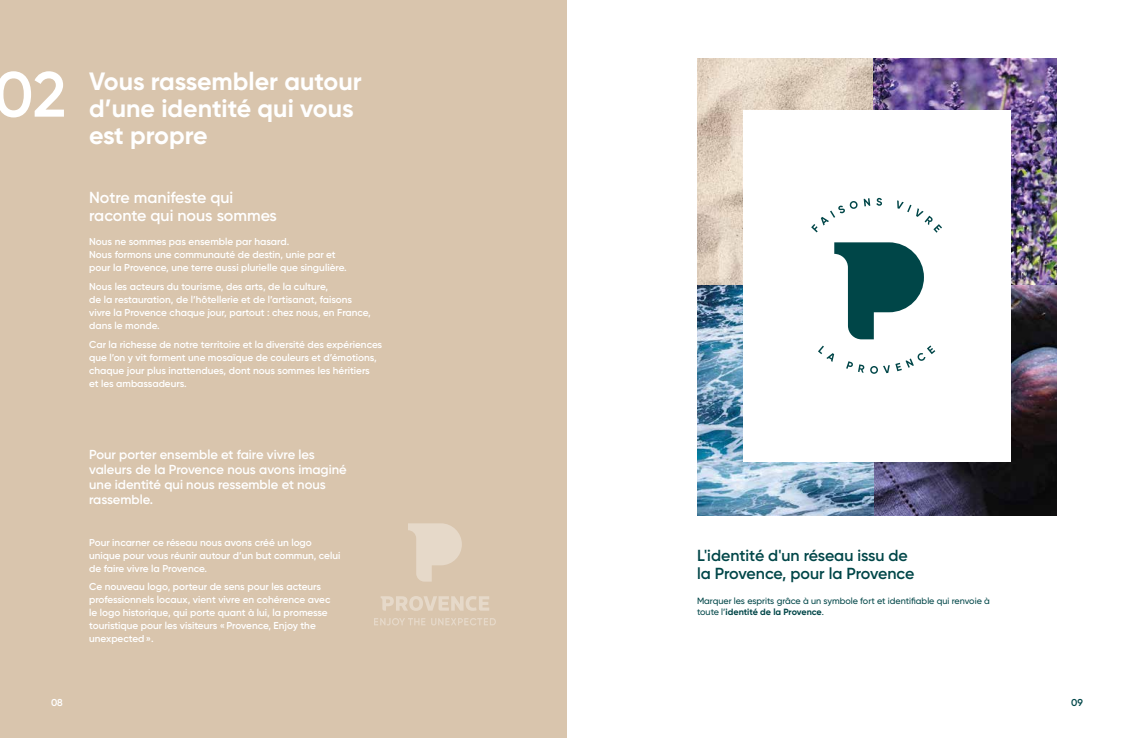
<style>
.page{position:relative;width:1134px;height:738px;background:#fff}
.page>*{position:absolute;margin:0;border:0;box-sizing:border-box;transform-origin:0 0}
.t1{font:700 25px/27px "Gilroy";color:#fff}
.t2{font:600 16px/18px "Gilroy";letter-spacing:-.005em;color:#004648}
.t3{font:600 16px/18px "Gilroy";color:#fff}
.t4{font:600 13px/15px "Gilroy";color:#fff}
.t5{font:600 10px/13px "Gilroy";color:#fff}
.t6{font:600 10px "Gilroy";color:#004648}
.t7{font:500 9px/11px "Gilroy";color:#004648}
.s1{font-weight:700}
</style>
<div class="page">
<div style="left:0;top:0;width:567px;height:737px;background:#d9c5ad"></div>
<img style="left:697px;top:59px;width:360px;height:456px">
<div style="left:743px;top:110px;width:267px;height:351px;background:#fff"></div>
<svg style="left:811px;top:201px;width:47px;height:31px"></svg>
<svg style="left:864px;top:198px;width:6px;height:8px"></svg>
<svg style="left:876px;top:198px;width:6px;height:8px"></svg>
<svg style="left:897px;top:200px;width:45px;height:32px"></svg>
<svg style="left:818px;top:345px;width:16px;height:16px"></svg>
<svg style="left:846px;top:361px;width:18px;height:11px"></svg>
<svg style="left:870px;top:345px;width:65px;height:28px"></svg>
<svg style="left:834px;top:242px;width:90px;height:97px"></svg>
<svg style="left:0;top:71px;width:64px;height:46px"></svg>
<svg style="left:431px;top:618px;width:65px;height:7px"></svg>
<svg style="left:374px;top:618px;width:51px;height:7px"></svg>
<svg style="left:381px;top:596px;width:108px;height:14px"></svg>
<svg style="left:408px;top:523px;width:54px;height:58px"></svg>
<p class="t5" style="left:51px;top:695px;width:13px">08</p>
<h1 class="t1" style="left:89px;top:67px;width:274px">Vous rassembler autour d’une identité qui vous est propre</h1>
<h2 class="t3" style="left:89px;top:188px;width:189px">Notre manifeste qui raconte qui nous sommes</h2>
<p class="t5" style="left:89px;top:235px;width:259px">Nous ne sommes pas ensemble par hasard.<br>Nous formons une communauté de destin, unie par et pour la Provence, une terre aussi plurielle que singulière.</p>
<p class="t5" style="left:89px;top:280px;width:283px">Nous les acteurs du tourisme, des arts, de la culture,<br>de la restauration, de l’hôtellerie et de l’artisanat, faisons vivre la Provence chaque jour, partout : chez nous, en France, dans le monde.</p>
<p class="t5" style="left:89px;top:337px;width:295px">Car la richesse de notre territoire et la diversité des expériences que l’on y vit forment une mosaïque de couleurs et d’émotions, chaque jour plus inattendues, dont nous sommes les héritiers<br>et les ambassadeurs.</p>
<h3 class="t4" style="left:89px;top:446px;width:259px">Pour porter ensemble et faire vivre les valeurs de la Provence nous avons imaginé une identité qui nous ressemble et nous rassemble.</h3>
<p class="t5" style="left:89px;top:535px;width:253px">Pour incarner ce réseau nous avons créé un logo unique pour vous réunir autour d’un but commun, celui de faire vivre la Provence.</p>
<p class="t5" style="left:89px;top:580px;width:243px">Ce nouveau logo, porteur de sens pour les acteurs professionnels locaux, vient vivre en cohérence avec le logo historique, qui porte quant à lui, la promesse touristique pour les visiteurs «Provence, Enjoy the unexpected».</p>
<h2 class="t2" style="left:697px;top:546px;width:219px">L'identité d'un réseau issu de la Provence, pour la Provence</h2>
<p class="t7" style="left:697px;top:595px;width:294px">Marquer les esprits grâce à un symbole fort et identifiable qui renvoie à toute l’<span class="s1">identité de la Provence</span>.</p>
<p class="t6" style="left:1071px;top:696px;width:13px">09</p>
</div>
